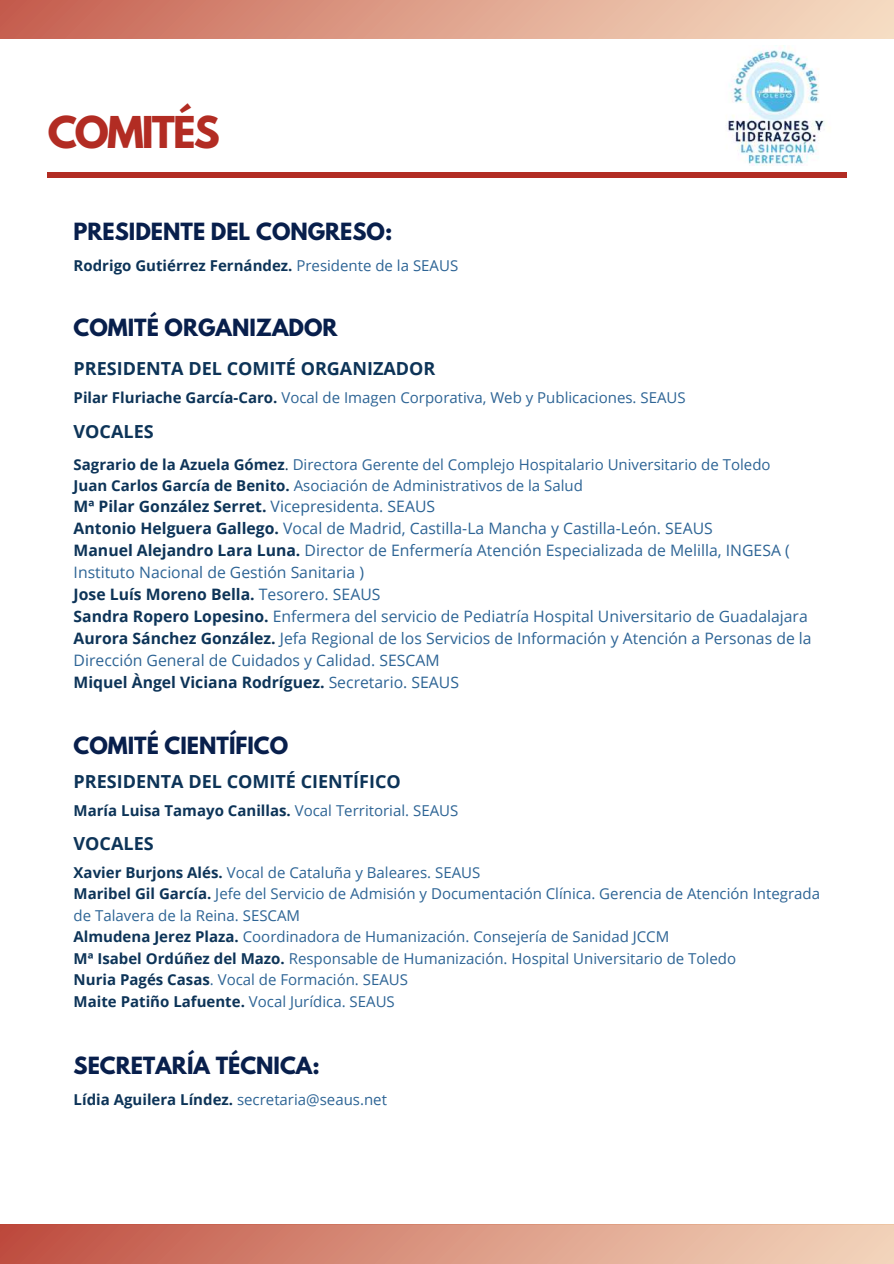
<style>
.page{position:relative;width:894px;height:1264px;background:#fff}
.page>*{position:absolute;margin:0;border:0;box-sizing:border-box;transform-origin:0 0}
.t1{font:700 38.85px "League Spartan";letter-spacing:-.05em;color:#b22c23}
.t2{font:700 21px "League Spartan";color:#081f4c}
.t3{font:700 18px "Open Sans";color:#0d3458}
.t4{font:15.75px/22px "Open Sans";color:#2d6495}
.t5{font:15px/21.5px "Open Sans";color:#2d6495}
.t6{font:700 15px "Open Sans";color:#0d3458}
.s1{font-weight:400;color:#2d6495}
.s2{font-weight:700;color:#0d3458}
.s3{color:#0d3458}
</style>
<div class="page">
<div style="left:0;top:1224px;width:893px;height:39px;background:linear-gradient(to right,#c05042,#f4d8bf)"></div>
<div style="left:0;top:0;width:893px;height:38px;background:linear-gradient(to right,#c66252,#f8e2c7)"></div>
<div style="left:48px;top:173px;width:798px;height:5px;background:#b22c23"></div>
<img style="left:728px;top:45px;width:102px;height:121px">
<h1 class="t1" style="left:48px;top:113px;width:174px">COMITÉS</h1>
<h2 class="t2" style="left:74px;top:221px;width:320px">PRESIDENTE DEL CONGRESO:</h2>
<p class="t6" style="left:74px;top:255px;width:386px">Rodrigo Gutiérrez Fernández. <span class="s1">Presidente de la SEAUS</span></p>
<h2 class="t2" style="left:74px;top:317px;width:265px">COMITÉ ORGANIZADOR</h2>
<p class="t3" style="left:74px;top:356px;width:363px">PRESIDENTA DEL COMITÉ ORGANIZADOR</p>
<p class="t5" style="left:74px;top:386px;width:613px"><span class="s2">Pilar Fluriache García-Caro.</span> Vocal de Imagen Corporativa, Web y Publicaciones. SEAUS</p>
<p class="t3" style="left:74px;top:419px;width:82px">VOCALES</p>
<p class="t5" style="left:74px;top:453px;width:698px;line-height:20.7px"><span class="s2">Sagrario de la Azuela Gómez</span><span class="s3">.</span> Directora Gerente del Complejo Hospitalario Universitario de Toledo<br><span class="s2">Juan Carlos García de Benito.</span> Asociación de Administrativos de la Salud</p>
<p class="t4" style="left:74px;top:495px;width:739px"><span class="s2">Mª Pilar González Serret.</span> Vicepresidenta. SEAUS<br><span class="s2">Antonio Helguera Gallego.</span> Vocal de Madrid, Castilla-La Mancha y Castilla-León. SEAUS<br><span class="s2">Manuel Alejandro Lara Luna.</span> Director de Enfermería Atención Especializada de Melilla, INGESA ( Instituto Nacional de Gestión Sanitaria )<br><span class="s2">Jose Luís Moreno Bella.</span> Tesorero. SEAUS<br><span class="s2">Sandra Ropero Lopesino.</span> Enfermera del servicio de Pediatría Hospital Universitario de Guadalajara <span class="s2">Aurora Sánchez González.</span> Jefa Regional de los Servicios de Información y Atención a Personas de la Dirección General de Cuidados y Calidad. SESCAM<br><span class="s2">Miquel Àngel Viciana Rodríguez.</span> Secretario. SEAUS</p>
<h2 class="t2" style="left:74px;top:735px;width:216px">COMITÉ CIENTÍFICO</h2>
<p class="t3" style="left:74px;top:769px;width:329px">PRESIDENTA DEL COMITÉ CIENTÍFICO</p>
<p class="t6" style="left:74px;top:800px;width:386px">María Luisa Tamayo Canillas. <span class="s1">Vocal Territorial. SEAUS</span></p>
<p class="t3" style="left:74px;top:830px;width:82px">VOCALES</p>
<p class="t5" style="left:74px;top:861px;width:747px"><span class="s2">Xavier Burjons Alés.</span> Vocal de Cataluña y Baleares. SEAUS<br><span class="s2">Maribel Gil García.</span> Jefe del Servicio de Admisión y Documentación Clínica. Gerencia de Atención Integrada de Talavera de la Reina. SESCAM<br><span class="s2">Almudena Jerez Plaza.</span> Coordinadora de Humanización. Consejería de Sanidad JCCM<br><span class="s2">Mª Isabel Ordúñez del Mazo.</span> Responsable de Humanización. Hospital Universitario de Toledo<br><span class="s2">Nuria Pagés Casas</span>. Vocal de Formación. SEAUS<br><span class="s2">Maite Patiño Lafuente.</span> Vocal Jurídica. SEAUS</p>
<h2 class="t2" style="left:74px;top:1055px;width:247px">SECRETARÍA TÉCNICA:</h2>
<p class="t6" style="left:74px;top:1089px;width:315px">Lídia Aguilera Líndez. <span class="s1">secretaria@seaus.net</span></p>
</div>
